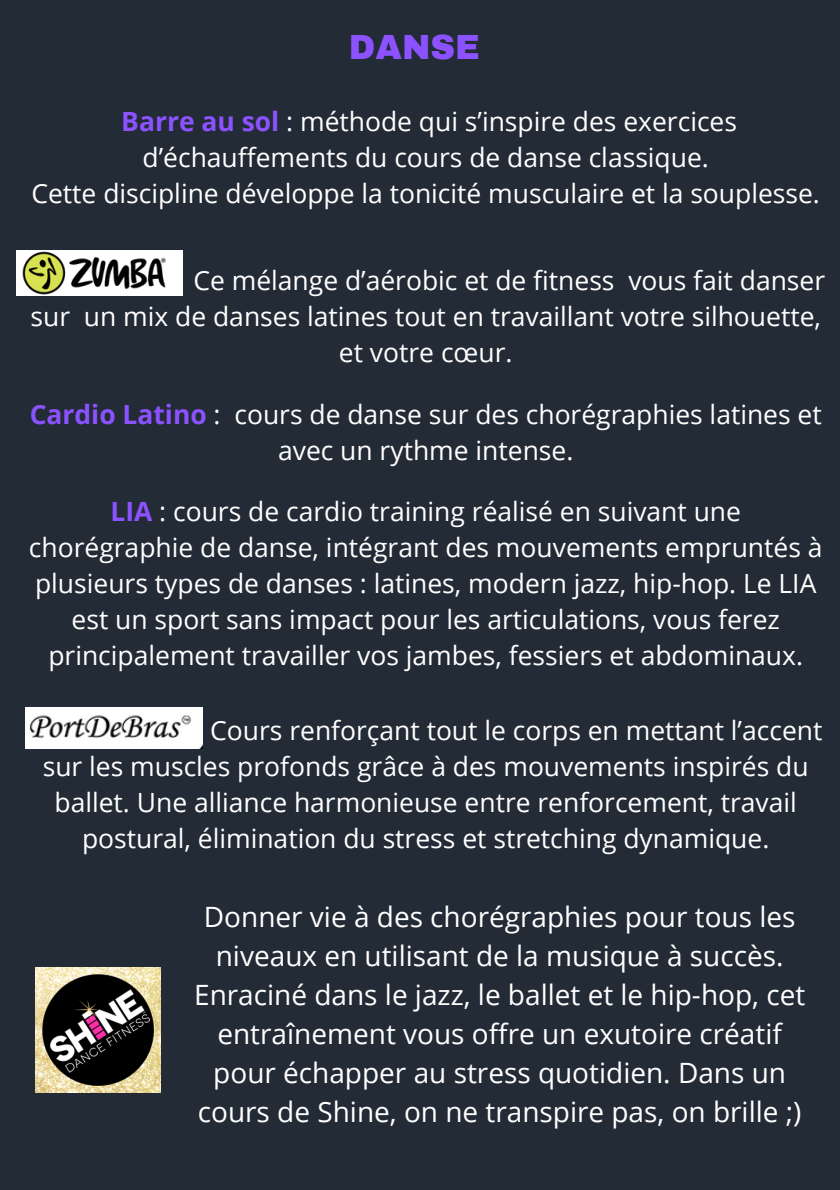
<style>
.page{position:relative;width:840px;height:1190px;background:#fff}
.page>*{position:absolute;margin:0;border:0;box-sizing:border-box;transform-origin:0 0}
.t1{font:900 34.2px "Archivo";color:#8c52ff}
.t2{font:28px/39px "Open Sans";color:#fff;text-align:center}
.t3{font:26.4px/36px "Open Sans";color:#fff;text-align:center}
.s1{font-weight:700;color:#8c52ff}
</style>
<div class="page">
<div style="left:0;top:0;width:840px;height:1189px;background:#222b36"></div>
<img style="left:25px;top:707px;width:177px;height:41px">
<img style="left:16px;top:250px;width:167px;height:46px">
<img style="left:36px;top:968px;width:124px;height:124px">
<p class="t1" style="left:349px;top:29px;width:132px">DANSE</p>
<h1 class="t3" style="left:121px;top:103px;width:617px"><span class="s1">Barre au sol</span> : méthode qui s’inspire des exercices d’échauffements du cours de danse classique.</h1>
<p class="t3" style="left:31px;top:175px;width:790px">Cette discipline développe la tonicité musculaire et la souplesse.</p>
<p class="t3" style="left:193px;top:262px;width:633px">Ce mélange d’aérobic et de fitness vous fait danser</p>
<p class="t3" style="left:30px;top:298px;width:792px">sur un mix de danses latines tout en travaillant votre silhouette,</p>
<p class="t3" style="left:339px;top:334px;width:175px">et votre cœur.</p>
<p class="t3" style="left:30px;top:395px;width:794px"><span class="s1">Cardio Latino</span> : cours de danse sur des chorégraphies latines et avec un rythme intense.</p>
<p class="t3" style="left:29px;top:493px;width:795px"><span class="s1">LIA</span> : cours de cardio training réalisé en suivant une chorégraphie de danse, intégrant des mouvements empruntés à plusieurs types de danses : latines, modern jazz, hip-hop. Le LIA est un sport sans impact pour les articulations, vous ferez principalement travailler vos jambes, fessiers et abdominaux.</p>
<p class="t3" style="left:29px;top:712px;width:795px"><span class="s1">Port de bras</span> : Cours renforçant tout le corps en mettant l’accent sur les muscles profonds grâce à des mouvements inspirés du ballet. Une alliance harmonieuse entre renforcement, travail postural, élimination du stress et stretching dynamique.</p>
<p class="t2" style="left:194px;top:896px;width:613px">Donner vie à des chorégraphies pour tous les niveaux en utilisant de la musique à succès.<br>Enraciné dans le jazz, le ballet et le hip-hop, cet entraînement vous offre un exutoire créatif pour échapper au stress quotidien. Dans un cours de Shine, on ne transpire pas, on brille ;)</p>
</div>
